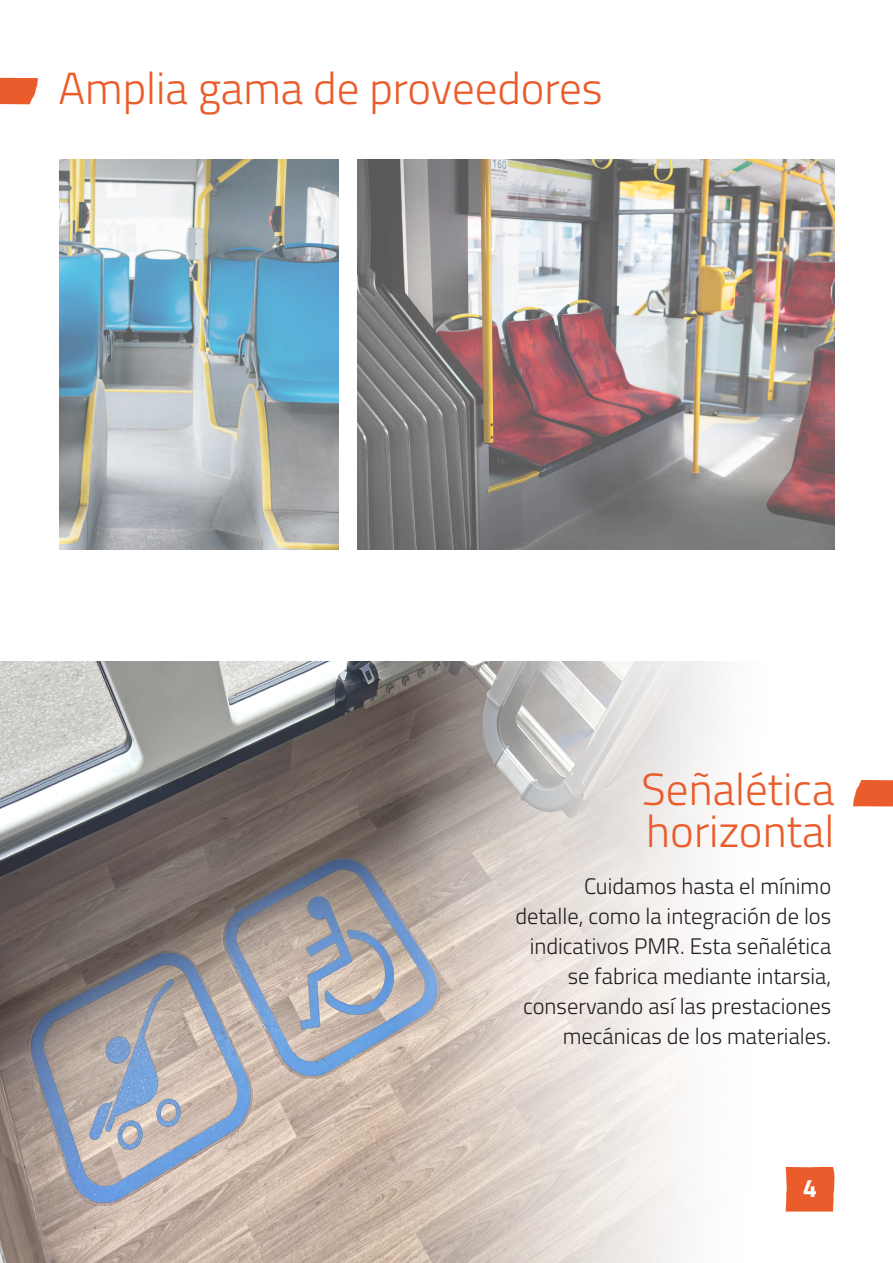
<style>
.page{position:relative;width:893px;height:1263px;background:#fff}
.page>*{position:absolute;margin:0;border:0;box-sizing:border-box;transform-origin:0 0}
.t1{font:300 45px/42px "Titillium Web";color:#ea5c2b}
.t2{font:700 25.5px "Titillium Web";color:#fff}
.t3{font:300 22.5px/30px "Titillium Web";color:#231f20;text-align:right}
</style>
<div class="page">
<svg style="left:0;top:78px;width:38px;height:26px"></svg>
<img style="left:59px;top:159px;width:776px;height:391px">
<svg style="left:0;top:661px;width:893px;height:602px"></svg>
<div style="left:786px;top:1167px;width:48px;height:44px;background:#ea5c2b"></div>
<svg style="left:853px;top:780px;width:40px;height:26px"></svg>
<h1 class="t1" style="left:58px;top:65px;width:546px">Amplia gama de proveedores</h1>
<h1 class="t1" style="left:642px;top:766px;width:194px">Señalética horizontal</h1>
<p class="t3" style="left:515px;top:870px;width:317px">Cuidamos hasta el mínimo detalle, como la integración de los indicativos PMR. Esta señalética se fabrica mediante intarsia, conservando así las prestaciones mecánicas de los materiales.</p>
<p class="t2" style="left:803px;top:1168px;width:16px">4</p>
</div>
